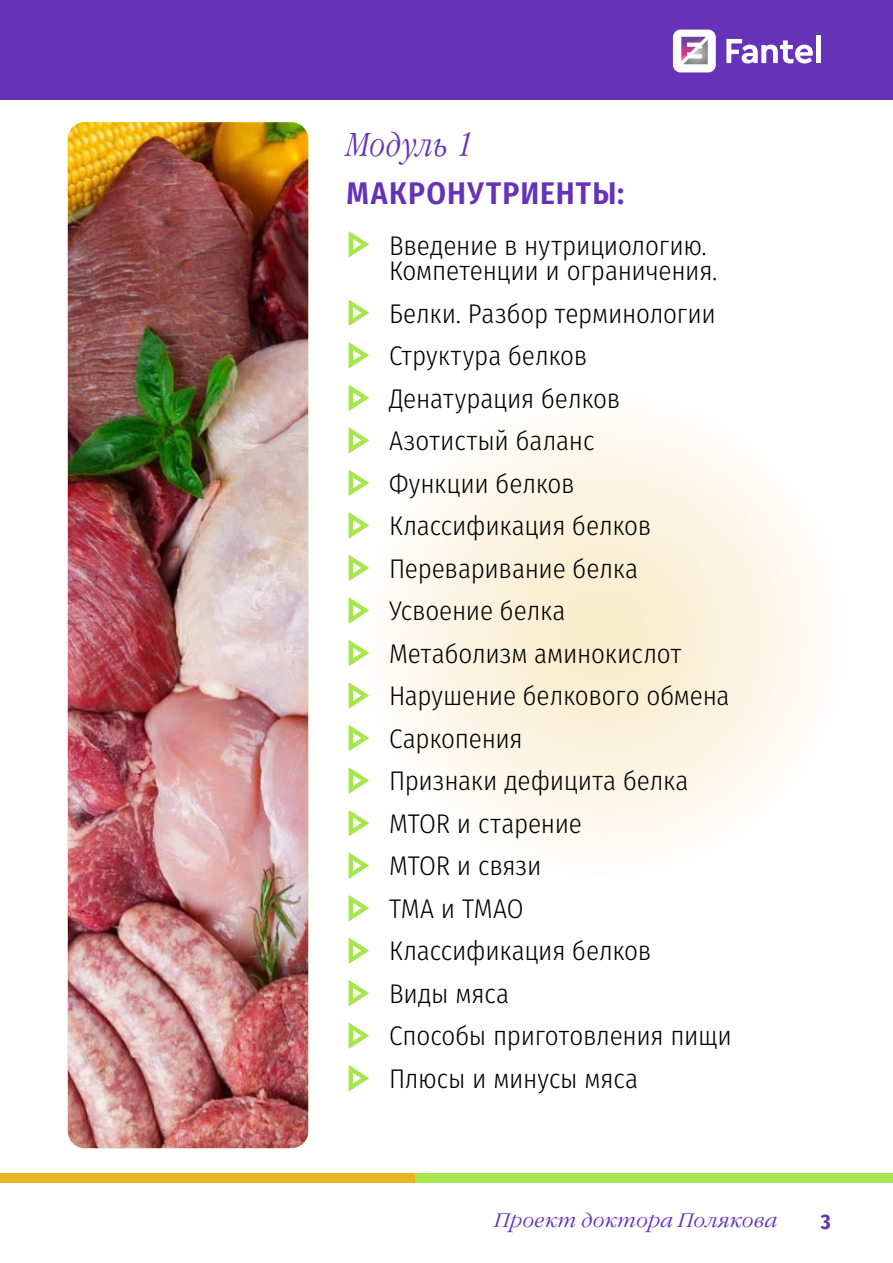
<style>
.page{position:relative;width:893px;height:1263px;background:#fff}
.page>*{position:absolute;margin:0;border:0;box-sizing:border-box;transform-origin:0 0}
.t1{font:italic 300 33px "Garamond Narrow C";letter-spacing:.025em;color:#6633b8}
.t2{font:600 31.35px "Fira Sans Condensed";letter-spacing:.04em;color:#6633b8}
.t3{font:300 27px/42.5px "Fira Sans Condensed";letter-spacing:-.01em;color:#000}
.t4{font:700 21px "Fira Sans Condensed";color:#6633b8}
.t5{font:italic 300 19.5px "Garamond C";letter-spacing:.025em;color:#6633b8}
</style>
<div class="page">
<div style="left:0;top:0;width:418px;height:100px;background:#6633b8"></div>
<div style="left:416px;top:0;width:477px;height:100px;background:#6633b8"></div>
<div style="left:0;top:1174px;width:418px;height:9px;background:#e8b520"></div>
<div style="left:416px;top:1174px;width:477px;height:9px;background:#a8e64f"></div>
<div style="left:673px;top:30px;width:43px;height:42px;background:#fff;border-radius:8px"></div>
<svg style="left:681px;top:37px;width:27px;height:27px"></svg>
<svg style="left:726px;top:39px;width:87px;height:25px"></svg>
<div style="left:816px;top:36px;width:5px;height:27px;background:#fff"></div>
<svg style="left:362px;top:395px;width:483px;height:480px"></svg>
<img style="left:68px;top:122px;width:240px;height:1026px">
<svg style="left:349px;top:231px;width:20px;height:26px"></svg>
<svg style="left:349px;top:300px;width:20px;height:26px"></svg>
<svg style="left:349px;top:342px;width:20px;height:26px"></svg>
<svg style="left:349px;top:385px;width:20px;height:26px"></svg>
<svg style="left:349px;top:427px;width:20px;height:26px"></svg>
<svg style="left:349px;top:470px;width:20px;height:26px"></svg>
<svg style="left:349px;top:512px;width:20px;height:26px"></svg>
<svg style="left:349px;top:555px;width:20px;height:26px"></svg>
<svg style="left:349px;top:597px;width:20px;height:26px"></svg>
<svg style="left:349px;top:640px;width:20px;height:26px"></svg>
<svg style="left:349px;top:682px;width:20px;height:26px"></svg>
<svg style="left:349px;top:725px;width:20px;height:26px"></svg>
<svg style="left:349px;top:767px;width:20px;height:26px"></svg>
<svg style="left:349px;top:810px;width:20px;height:26px"></svg>
<svg style="left:349px;top:853px;width:20px;height:26px"></svg>
<svg style="left:349px;top:895px;width:20px;height:26px"></svg>
<svg style="left:349px;top:938px;width:20px;height:26px"></svg>
<svg style="left:349px;top:980px;width:20px;height:26px"></svg>
<svg style="left:349px;top:1023px;width:20px;height:26px"></svg>
<svg style="left:349px;top:1065px;width:20px;height:26px"></svg>
<p class="t1" style="left:346px;top:126px;width:129px">Модуль 1</p>
<p class="t2" style="left:347px;top:167px;width:279px">МАКРОНУТРИЕНТЫ:</p>
<p class="t3" style="left:389px;top:233px;width:330px;line-height:25.5px">Введение в нутрициологию.<br>Компетенции и ограничения.</p>
<p class="t3" style="left:389px;top:292px;width:344px">Белки. Разбор терминологии<br>Структура белков<br>Денатурация белков<br>Азотистый баланс<br>Функции белков<br>Классификация белков<br>Переваривание белка<br>Усвоение белка<br>Метаболизм аминокислот<br>Нарушение белкового обмена<br>Саркопения<br>Признаки дефицита белка<br>MTOR и старение<br>MTOR и связи<br>ТМА и ТМАО<br>Классификация белков<br>Виды мяса<br>Способы приготовления пищи<br>Плюсы и минусы мяса</p>
<p class="t5" style="left:495px;top:1210px;width:284px">Проект доктора Полякова</p>
<p class="t4" style="left:821px;top:1204px;width:11px">3</p>
</div>
